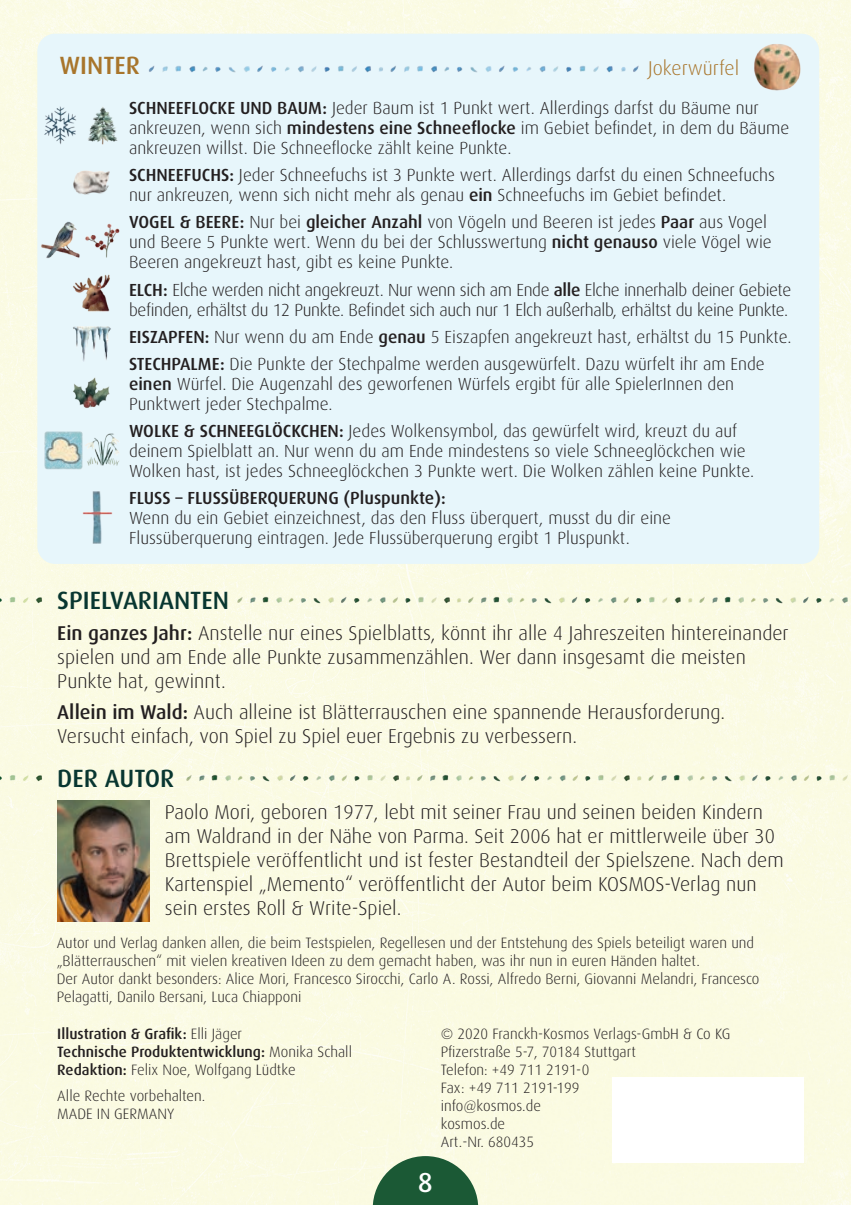
<style>
.page{position:relative;width:851px;height:1205px;background:#fff}
.page>*{position:absolute;margin:0;border:0;box-sizing:border-box;transform-origin:0 0}
.t1{font:500 27.5px "Dax";color:#fff}
.t2{font:500 25px "Dax";color:#083630}
.t3{font:500 25px "Dax";color:#a8752b}
.t4{font:300 20px/24px "Dax";color:#231f20}
.t5{font:300 20px "Dax";color:#a8752b}
.t6{font:300 17.5px/20px "Dax";color:#231f20}
.t7{font:300 17.5px/20px "Dax";letter-spacing:-.02em;color:#231f20}
.t8{font:500 17.5px "Dax";color:#231f20}
.t9{font:300 15px/18px "Dax";color:#231f20}
.t10{font:500 15px "Dax";color:#231f20}
.s1{font-weight:500}
.s2{font-weight:300}
</style>
<div class="page">
<div style="left:0;top:0;width:850px;height:1205px;background:#fbfbe3"></div>
<div style="left:612px;top:1077px;width:192px;height:85px;background:#fff"></div>
<div style="left:37px;top:34px;width:782px;height:530px;background:#e7f6fb;border-radius:18px"></div>
<img style="left:44px;top:106px;width:74px;height:38px">
<img style="left:41px;top:222px;width:79px;height:36px">
<img style="left:93px;top:433px;width:26px;height:33px">
<img style="left:73px;top:170px;width:37px;height:25px">
<img style="left:73px;top:274px;width:37px;height:38px">
<img style="left:73px;top:326px;width:38px;height:36px">
<img style="left:73px;top:377px;width:37px;height:31px">
<img style="left:33px;top:423px;width:60px;height:55px">
<img style="left:82px;top:491px;width:31px;height:53px">
<img style="left:234px;top:590px;width:616px;height:21px">
<img style="left:183px;top:768px;width:667px;height:21px">
<img style="left:0;top:590px;width:46px;height:21px">
<img style="left:0;top:768px;width:46px;height:21px">
<img style="left:57px;top:801px;width:93px;height:120px">
<img style="left:754px;top:35px;width:55px;height:56px">
<img style="left:148px;top:65px;width:491px;height:8px">
<svg style="left:372px;top:1156px;width:106px;height:49px;background:#4f7f5d"></svg>
<p class="t3" style="left:59px;top:52px;width:82px">WINTER</p>
<p class="t5" style="left:648px;top:57px;width:93px">Jokerwürfel</p>
<p class="t6" style="left:129px;top:98px;width:661px"><span class="s1">SCHNEEFLOCKE UND BAUM:</span> Jeder Baum ist 1 Punkt wert. Allerdings darfst du Bäume nur ankreuzen, wenn sich <span class="s1">mindestens eine Schneeflocke</span> im Gebiet befindet, in dem du Bäume ankreuzen willst. Die Schneeflocke zählt keine Punkte.</p>
<p class="t6" style="left:129px;top:165px;width:647px"><span class="s1">SCHNEEFUCHS:</span> Jeder Schneefuchs ist 3 Punkte wert. Allerdings darfst du einen Schneefuchs nur ankreuzen, wenn sich nicht mehr als genau <span class="s1">ein</span> Schneefuchs im Gebiet befindet.</p>
<p class="t6" style="left:129px;top:213px;width:644px"><span class="s1">VOGEL &amp; BEERE:</span> Nur bei <span class="s1">gleicher Anzahl</span> von Vögeln und Beeren ist jedes <span class="s1">Paar</span> aus Vogel und Beere 5 Punkte wert. Wenn du bei der Schlusswertung <span class="s1">nicht genauso</span> viele Vögel wie<br>Beeren angekreuzt hast, gibt es keine Punkte.</p>
<p class="t7" style="left:129px;top:280px;width:663px"><span class="s1">ELCH:</span> Elche werden nicht angekreuzt. Nur wenn sich am Ende <span class="s1">alle</span> Elche innerhalb deiner Gebiete befinden, erhältst du 12 Punkte. Befindet sich auch nur 1 Elch außerhalb, erhältst du keine Punkte.</p>
<p class="t6" style="left:129px;top:327px;width:663px"><span class="s1">EISZAPFEN:</span> Nur wenn du am Ende <span class="s1">genau</span> 5 Eiszapfen angekreuzt hast, erhältst du 15 Punkte.</p>
<p class="t6" style="left:129px;top:354px;width:637px"><span class="s1">STECHPALME:</span> Die Punkte der Stechpalme werden ausgewürfelt. Dazu würfelt ihr am Ende <span class="s1">einen</span> Würfel. Die Augenzahl des geworfenen Würfels ergibt für alle SpielerInnen den<br>Punktwert jeder Stechpalme.</p>
<p class="t6" style="left:129px;top:421px;width:626px"><span class="s1">WOLKE &amp; SCHNEEGLÖCKCHEN:</span> Jedes Wolkensymbol, das gewürfelt wird, kreuzt du auf deinem Spielblatt an. Nur wenn du am Ende mindestens so viele Schneeglöckchen wie<br>Wolken hast, ist jedes Schneeglöckchen 3 Punkte wert. Die Wolken zählen keine Punkte.</p>
<p class="t8" style="left:129px;top:488px;width:318px">FLUSS – FLUSSÜBERQUERUNG (Pluspunkte):</p>
<p class="t6" style="left:129px;top:508px;width:543px">Wenn du ein Gebiet einzeichnest, das den Fluss überquert, musst du dir eine<br>Flussüberquerung eintragen. Jede Flussüberquerung ergibt 1 Pluspunkt.</p>
<p class="t2" style="left:57px;top:586px;width:173px">SPIELVARIANTEN</p>
<p class="t4" style="left:57px;top:621px;width:732px"><span class="s1">Ein ganzes Jahr:</span> Anstelle nur eines Spielblatts, könnt ihr alle 4 Jahreszeiten hintereinander spielen und am Ende alle Punkte zusammenzählen. Wer dann insgesamt die meisten<br>Punkte hat, gewinnt.</p>
<p class="t4" style="left:57px;top:700px;width:669px"><span class="s1">Allein im Wald:</span> Auch alleine ist Blätterrauschen eine spannende Herausforderung.<br>Versucht einfach, von Spiel zu Spiel euer Ergebnis zu verbessern.</p>
<p class="t2" style="left:57px;top:765px;width:118px">DER AUTOR</p>
<p class="t4" style="left:165px;top:800px;width:620px">Paolo Mori, geboren 1977, lebt mit seiner Frau und seinen beiden Kindern am Waldrand in der Nähe von Parma. Seit 2006 hat er mittlerweile über 30<br>Brettspiele veröffentlicht und ist fester Bestandteil der Spielszene. Nach dem Kartenspiel „Memento“ veröffentlicht der Autor beim KOSMOS-Verlag nun sein erstes Roll &amp; Write-Spiel.</p>
<p class="t9" style="left:57px;top:933px;width:704px">Autor und Verlag danken allen, die beim Testspielen, Regellesen und der Entstehung des Spiels beteiligt waren und „Blätterrauschen“ mit vielen kreativen Ideen zu dem gemacht haben, was ihr nun in euren Händen haltet.<br>Der Autor dankt besonders: Alice Mori, Francesco Sirocchi, Carlo A. Rossi, Alfredo Berni, Giovanni Melandri, Francesco Pelagatti, Danilo Bersani, Luca Chiapponi</p>
<p class="t10" style="left:57px;top:1026px;width:186px">Illustration &amp; Grafik: <span class="s2">Elli Jäger</span></p>
<p class="t10" style="left:57px;top:1044px;width:296px">Technische Produktentwicklung: <span class="s2">Monika Schall</span></p>
<p class="t9" style="left:57px;top:1061px;width:240px"><span class="s1">Redaktion:</span> Felix Noe, Wolfgang Lüdtke</p>
<p class="t9" style="left:57px;top:1086px;width:149px">Alle Rechte vorbehalten.</p>
<p class="t9" style="left:57px;top:1104px;width:118px">MADE IN GERMANY</p>
<p class="t9" style="left:440px;top:1025px;width:291px">© 2020 Franckh-Kosmos Verlags-GmbH &amp; Co KG</p>
<p class="t9" style="left:440px;top:1043px;width:196px">Pfizerstraße 5-7, 70184 Stuttgart</p>
<p class="t9" style="left:440px;top:1061px;width:150px">Telefon: +49 711 2191-0</p>
<p class="t9" style="left:440px;top:1079px;width:140px">Fax: +49 711 2191-199</p>
<p class="t9" style="left:440px;top:1097px;width:102px">info@kosmos.de</p>
<p class="t9" style="left:440px;top:1115px;width:66px">kosmos.de</p>
<p class="t9" style="left:440px;top:1133px;width:95px">Art.-Nr. 680435</p>
<p class="t1" style="left:418px;top:1167px;width:17px">8</p>
</div>
